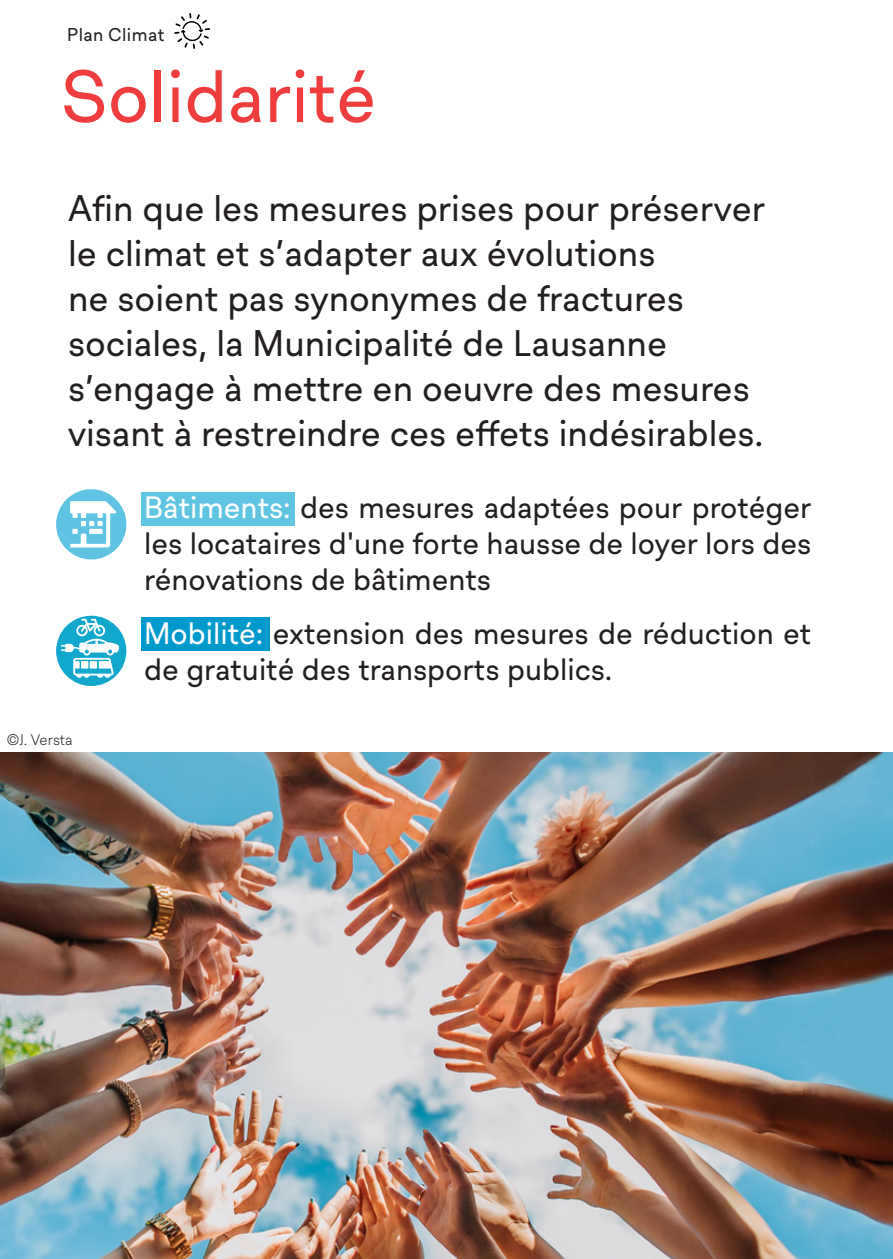
<style>
.page{position:relative;width:893px;height:1259px;background:#fff}
.page>*{position:absolute;margin:0;border:0;box-sizing:border-box;transform-origin:0 0}
.t1{font:72px "Lausanne";color:#ee3d3c}
.t2{font:36px/45px "Lausanne";color:#231f20}
.t3{font:30px/36px "Lausanne";color:#231f20;text-align:justify}
.t4{font:18px "Lausanne";letter-spacing:.025em;color:#231f20}
.Renfoncement_4{font:300 15px "Lausanne";color:#231f20}
.s1{color:#fff}
</style>
<div class="page">
<img style="left:0;top:752px;width:893px;height:507px">
<div style="left:141px;top:492px;width:154px;height:34px;background:#60c4e3"></div>
<div style="left:141px;top:617px;width:129px;height:34px;background:#09c"></div>
<svg style="left:174px;top:13px;width:36px;height:36px"></svg>
<div style="left:56px;top:489px;width:70px;height:70px;background:#5fc4e3;border-radius:50%"></div>
<svg style="left:70px;top:501px;width:46px;height:46px"></svg>
<div style="left:56px;top:616px;width:70px;height:70px;background:#12a8cd;border-radius:50%"></div>
<svg style="left:61px;top:619px;width:58px;height:59px"></svg>
<p class="t4" style="left:67px;top:21px;width:99px">Plan Climat</p>
<p class="t1" style="left:61px;top:44px;width:317px">Solidarité</p>
<p class="t2" style="left:68px;top:188px;width:699px">Afin que les mesures prises pour préserver le climat et s’adapter aux évolutions<br>ne soient pas synonymes de fractures sociales, la Municipalité de Lausanne s’engage à mettre en oeuvre des mesures visant à restreindre ces effets indésirables.</p>
<p class="Renfoncement_4" style="left:7px;top:729px;width:67px">©J. Versta</p>
<p class="t3" style="left:144px;top:491px;width:669px"><span class="s1">Bâtiments:</span> des mesures adaptées pour protéger les locataires d'une forte hausse de loyer lors des rénovations de bâtiments</p>
<p class="t3" style="left:144px;top:617px;width:669px"><span class="s1">Mobilité:</span> extension des mesures de réduction et de gratuité des transports publics.</p>
</div>
